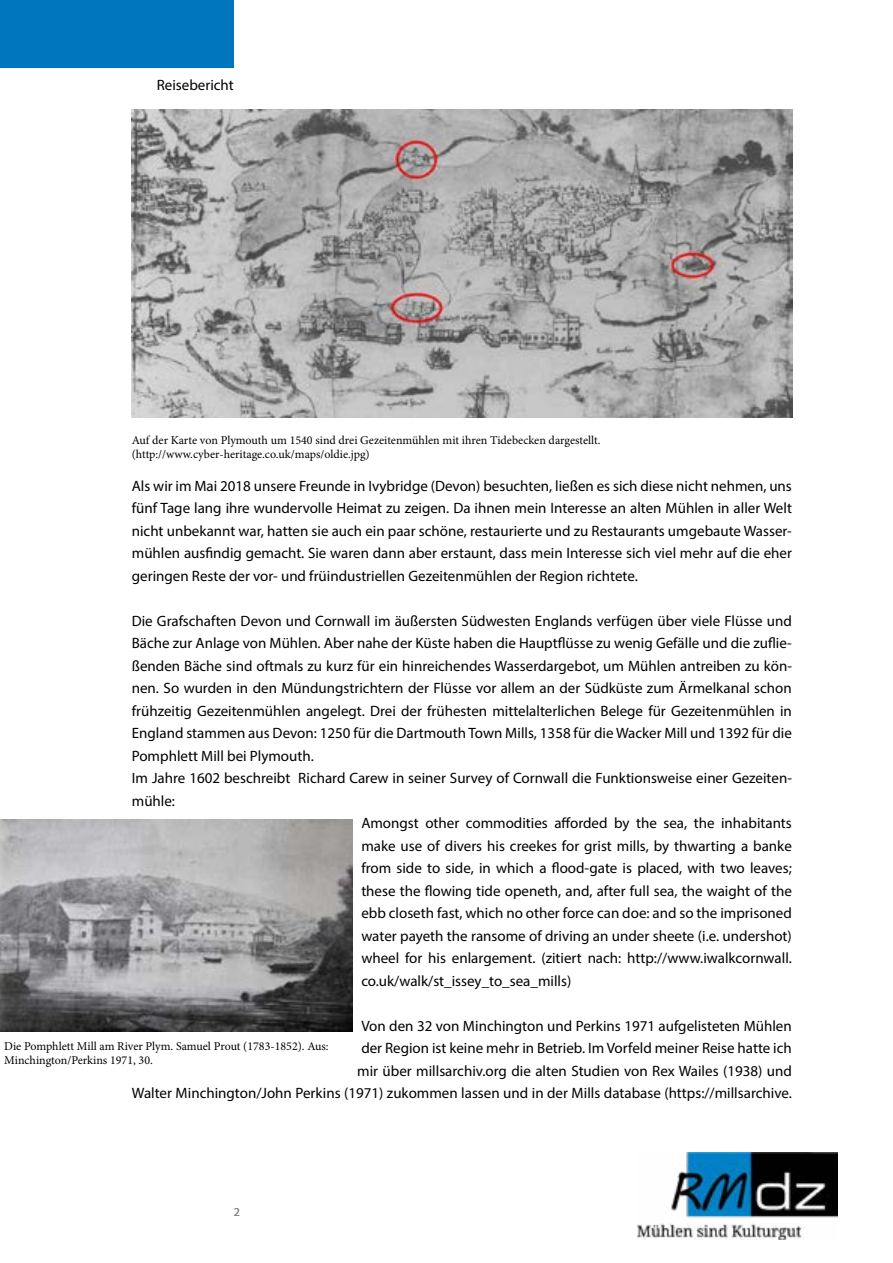
<style>
.page{position:relative;width:893px;height:1263px;background:#fff}
.page>*{position:absolute;margin:0;border:0;box-sizing:border-box;transform-origin:0 0}
.t1{font:15px/22.5px "Myriad Pro";color:#000;text-align:justify}
.t2{font:12px/14.4px "Minion Pro";color:#000}
.t3{font:12px "Myriad Pro";color:#878787}
</style>
<div class="page">
<img style="left:132px;top:110px;width:661px;height:307px">
<img style="left:638px;top:1152px;width:200px;height:88px">
<div style="left:0;top:0;width:234px;height:68px;background:#0076bf"></div>
<img style="left:0;top:819px;width:353px;height:213px">
<p class="t1" style="left:157px;top:74px;width:79px">Reisebericht</p>
<p class="t2" style="left:132px;top:433px;width:470px">Auf der Karte von Plymouth um 1540 sind drei Gezeitenmühlen mit ihren Tidebecken dargestellt. (http://www.cyber-heritage.co.uk/maps/oldie.jpg)</p>
<p class="t1" style="left:132px;top:474px;width:662px">Als wir im Mai 2018 unsere Freunde in Ivybridge (Devon) besuchten, ließen es sich diese nicht nehmen, uns fünf Tage lang ihre wundervolle Heimat zu zeigen. Da ihnen mein Interesse an alten Mühlen in aller Welt nicht unbekannt war, hatten sie auch ein paar schöne, restaurierte und zu Restaurants umgebaute Wasser&shy;mühlen ausfindig gemacht. Sie waren dann aber erstaunt, dass mein Interesse sich viel mehr auf die eher geringen Reste der vor- und früindustriellen Gezeitenmühlen der Region richtete.</p>
<p class="t1" style="left:132px;top:609px;width:662px">Die Grafschaften Devon und Cornwall im äußersten Südwesten Englands verfügen über viele Flüsse und</p>
<p class="t1" style="left:132px;top:632px;width:662px">Bäche zur Anlage von Mühlen. Aber nahe der Küste haben die Hauptflüsse zu wenig Gefälle und die zuflie-</p>
<p class="t1" style="left:132px;top:654px;width:662px">ßenden Bäche sind oftmals zu kurz für ein hinreichendes Wasserdargebot, um Mühlen antreiben zu kön-</p>
<p class="t1" style="left:132px;top:677px;width:661px">nen. So wurden in den Mündungstrichtern der Flüsse vor allem an der Südküste zum Ärmelkanal schon</p>
<p class="t1" style="left:132px;top:699px;width:662px">frühzeitig Gezeitenmühlen angelegt. Drei der frühesten mittelalterlichen Belege für Gezeitenmühlen in</p>
<p class="t1" style="left:132px;top:722px;width:662px">England stammen aus Devon: 1250 für die Dartmouth Town Mills, 1358 für die Wacker Mill und 1392 für die</p>
<p class="t1" style="left:132px;top:744px;width:184px">Pomphlett Mill bei Plymouth.</p>
<p class="t1" style="left:132px;top:767px;width:662px">Im Jahre 1602 beschreibt Richard Carew in seiner Survey of Cornwall die Funktionsweise einer Gezeiten-</p>
<p class="t1" style="left:132px;top:789px;width:45px">mühle:</p>
<p class="t1" style="left:361px;top:812px;width:432px">Amongst other commodities afforded by the sea, the inhabitants</p>
<p class="t1" style="left:361px;top:834px;width:432px">make use of divers his creekes for grist mills, by thwarting a banke</p>
<p class="t1" style="left:361px;top:857px;width:432px">from side to side, in which a flood-gate is placed, with two leaves;</p>
<p class="t1" style="left:361px;top:879px;width:432px">these the flowing tide openeth, and, after full sea, the waight of the</p>
<p class="t1" style="left:361px;top:902px;width:432px">ebb closeth fast, which no other force can doe: and so the imprisoned</p>
<p class="t1" style="left:361px;top:924px;width:432px">water payeth the ransome of driving an under sheete (i.e. undershot)</p>
<p class="t1" style="left:361px;top:947px;width:432px">wheel for his enlargement. (zitiert nach: http://www.iwalkcornwall.</p>
<p class="t1" style="left:361px;top:969px;width:211px">co.uk/walk/st_issey_to_sea_mills)</p>
<p class="t1" style="left:132px;top:1014px;width:662px;text-align:right">Von den 32 von Minchington und Perkins 1971 aufgelisteten Mühlen<br>der Region ist keine mehr in Betrieb. Im Vorfeld meiner Reise hatte ich<br>mir über millsarchiv.org die alten Studien von Rex Wailes (1938) und<br>Walter Minchington/John Perkins (1971) zukommen lassen und in der Mills database (https://millsarchive.</p>
<p class="t2" style="left:4px;top:1039px;width:326px">Die Pomphlett Mill am River Plym. Samuel Prout (1783-1852). Aus:<br>Minchington/Perkins 1971, 30.</p>
<p class="t3" style="left:234px;top:1205px;width:8px">2</p>
</div>
